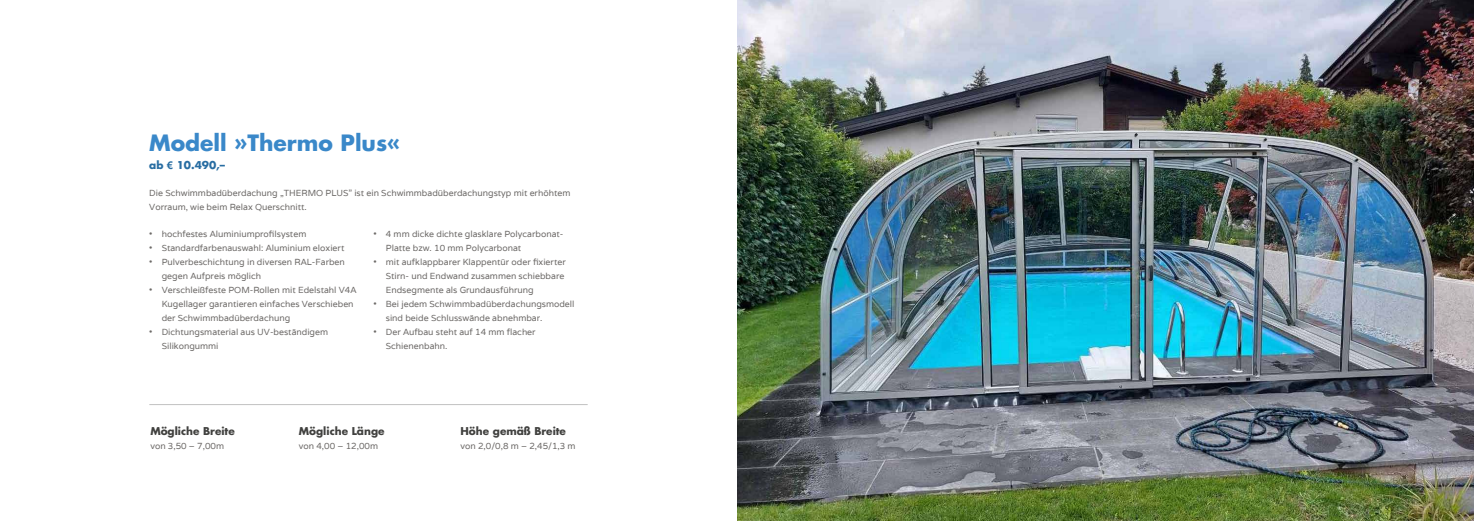
<style>
.page{position:relative;width:1474px;height:521px;background:#fff}
.page>*{position:absolute;margin:0;border:0;box-sizing:border-box;transform-origin:0 0}
.t1{font:700 21.88px "Futura";color:#3a88c9}
.t2{font:700 10.5px "Futura";color:#41413f}
.t3{font:700 10.5px "Futura";color:#286da2}
.t4{font:8.75px/14px "Varela";color:#6c6967}
.s1{font-family:"Arial"}
</style>
<div class="page">
<hr style="left:149px;top:404px;width:438px;height:1px;background:#c2c2c2">
<img style="left:737px;top:0;width:736px;height:521px">
<h1 class="t1" style="left:149px;top:127px;width:253px">Modell »Thermo Plus«</h1>
<p class="t3" style="left:149px;top:158px;width:77px">ab <span class="s1">€</span> 10.490,–</p>
<p class="t4" style="left:149px;top:186px;width:422px">Die Schwimmbadüberdachung „THERMO PLUS” ist ein Schwimmbadüberdachungstyp mit erhöhtem<br>Vorraum, wie beim Relax Querschnitt.</p>
<p class="t4" style="left:149px;top:227px;width:159px">• hochfestes Aluminiumprofilsystem</p>
<p class="t4" style="left:149px;top:241px;width:196px">• Standardfarbenauswahl: Aluminium eloxiert</p>
<p class="t4" style="left:162px;top:255px;width:185px;text-indent:-12px">• Pulverbeschichtung in diversen RAL-Farben gegen Aufpreis möglich</p>
<p class="t4" style="left:162px;top:283px;width:196px;text-indent:-12px">• Verschleißfeste POM-Rollen mit Edelstahl V4A<br>Kugellager garantieren einfaches Verschieben der Schwimmbadüberdachung</p>
<p class="t4" style="left:162px;top:325px;width:168px;text-indent:-12px">• Dichtungsmaterial aus UV-beständigem<br>Silikongummi</p>
<p class="t4" style="left:386px;top:227px;width:179px;text-indent:-12px">• 4 mm dicke dichte glasklare Polycarbonat-<br>Platte bzw. 10 mm Polycarbonat</p>
<p class="t4" style="left:386px;top:255px;width:181px;text-indent:-12px">• mit aufklappbarer Klappentür oder fixierter<br>Stirn- und Endwand zusammen schiebbare<br>Endsegmente als Grundausführung</p>
<p class="t4" style="left:386px;top:297px;width:190px;text-indent:-12px">• Bei jedem Schwimmbadüberdachungsmodell sind beide Schlusswände abnehmbar.</p>
<p class="t4" style="left:386px;top:325px;width:151px;text-indent:-12px">• Der Aufbau steht auf 14 mm flacher<br>Schienenbahn.</p>
<p class="t2" style="left:150px;top:424px;width:86px">Mögliche Breite</p>
<p class="t4" style="left:150px;top:439px;width:75px">von 3,50 – 7,00m</p>
<p class="t2" style="left:299px;top:424px;width:87px">Mögliche Länge</p>
<p class="t4" style="left:299px;top:439px;width:81px">von 4,00 – 12,00m</p>
<p class="t2" style="left:460px;top:424px;width:107px">Höhe gemäß Breite</p>
<p class="t4" style="left:460px;top:439px;width:117px">von 2,0/0,8 m – 2,45/1,3 m</p>
</div>
